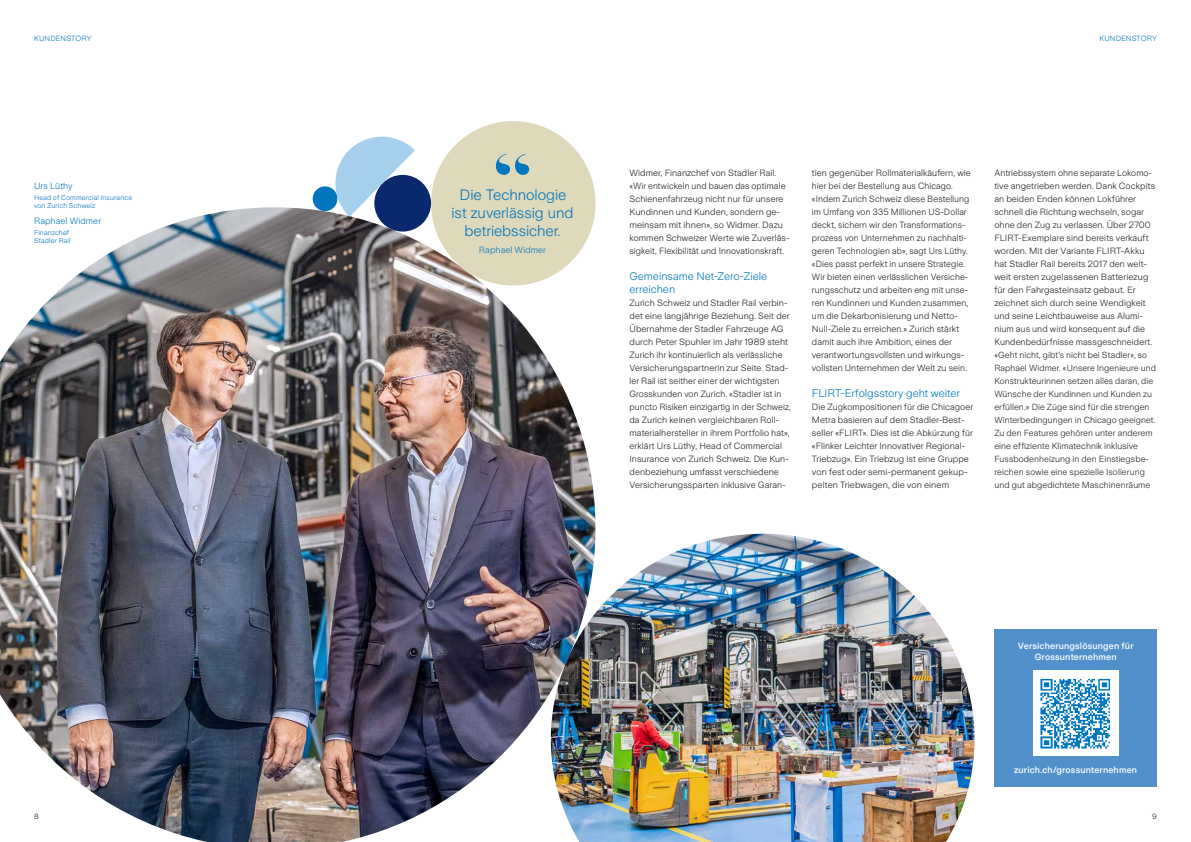
<style>
.page{position:relative;width:1191px;height:842px;background:#fff}
.page>*{position:absolute;margin:0;border:0;box-sizing:border-box;transform-origin:0 0}
.t1{font:300 15px/18px "Zurich Sans";letter-spacing:-.005em;color:#0076be;text-align:center}
.t2{font:300 11px/13px "Zurich Sans";color:#0076be}
.t3{font:300 9px/13px "Zurich Sans";letter-spacing:.01em;color:#231f20}
.t4{font:500 9px/11px "Zurich Sans";letter-spacing:.02em;color:#fff;text-align:center}
.t5{font:300 9px "Zurich Sans";letter-spacing:.01em;color:#0076be}
.t6{font:300 8.8px/13px "Zurich Sans";letter-spacing:.01em;color:#231f20}
.t7{font:300 7.5px "Zurich Sans";letter-spacing:.015em;color:#0076be}
.t8{font:300 7.5px "Zurich Sans";color:#231f20}
.t9{font:300 7px/8px "Zurich Sans";letter-spacing:.015em;color:#0076be}
</style>
<div class="page">
<img style="left:0;top:207px;width:595px;height:635px">
<div style="left:431px;top:121px;width:164px;height:164px;background:#dfd9bb;border-radius:50%"></div>
<svg style="left:496px;top:154px;width:33px;height:21px"></svg>
<div style="left:994px;top:629px;width:163px;height:158px;background:#5290cc"></div>
<div style="left:1033px;top:671px;width:85px;height:85px;background:#fff"></div>
<img style="left:1040px;top:678px;width:71px;height:71px">
<svg style="left:331px;top:136px;width:84px;height:81px"></svg>
<div style="left:374px;top:175px;width:57px;height:57px;background:#09286d;border-radius:50%"></div>
<div style="left:313px;top:186px;width:24px;height:25px;background:#0076be;border-radius:50%"></div>
<img style="left:551px;top:534px;width:423px;height:308px">
<p class="t7" style="left:34px;top:34px;width:59px">KUNDENSTORY</p>
<p class="t7" style="left:1099px;top:34px;width:59px">KUNDENSTORY</p>
<p class="t5" style="left:34px;top:181px;width:40px">Urs Lüthy</p>
<p class="t9" style="left:34px;top:193px;width:100px">Head of Commercial Insurance von Zurich Schweiz</p>
<p class="t5" style="left:34px;top:216px;width:69px">Raphael Widmer</p>
<p class="t9" style="left:34px;top:229px;width:38px">Finanzchef<br>Stadler Rail</p>
<h1 class="t1" style="left:451px;top:186px;width:123px">Die Technologie ist zuverlässig und betriebssicher.</h1>
<p class="t5" style="left:479px;top:245px;width:69px">Raphael Widmer</p>
<p class="t3" style="left:629px;top:166px;width:161px">Widmer, Finanzchef von Stadler Rail. «Wir entwickeln und bauen das optimale Schienenfahrzeug nicht nur für unsere Kundinnen und Kunden, sondern ge&shy;meinsam mit ihnen», so Widmer. Dazu kommen Schweizer Werte wie Zuverläs&shy;sigkeit, Flexibilität und Innovationskraft.</p>
<p class="t2" style="left:629px;top:270px;width:139px">Gemeinsame Net-Zero-Ziele erreichen</p>
<p class="t3" style="left:629px;top:296px;width:163px">Zurich Schweiz und Stadler Rail verbin&shy;det eine langjährige Beziehung. Seit der Übernahme der Stadler Fahrzeuge AG durch Peter Spuhler im Jahr 1989 steht Zurich ihr kontinuierlich als verlässliche Versicherungspartnerin zur Seite. Stad&shy;ler Rail ist seither einer der wichtigsten Grosskunden von Zurich. «Stadler ist in puncto Risiken einzigartig in der Schweiz, da Zurich keinen vergleichbaren Roll&shy;materialhersteller in ihrem Portfolio hat», erklärt Urs Lüthy, Head of Commercial Insurance von Zurich Schweiz. Die Kun&shy;denbeziehung umfasst verschiedene Versicherungssparten inklusive Garan-</p>
<p class="t3" style="left:812px;top:166px;width:160px">tien gegenüber Rollmaterialkäufern, wie hier bei der Bestellung aus Chicago. «Indem Zurich Schweiz diese Bestellung im Umfang von 335 Millionen US-Dollar deckt, sichern wir den Transformations&shy;prozess von Unternehmen zu nachhalti&shy;geren Technologien ab», sagt Urs Lüthy. «Dies passt perfekt in unsere Strategie.<br>Wir bieten einen verlässlichen Versiche&shy;rungsschutz und arbeiten eng mit unse&shy;ren Kundinnen und Kunden zusammen, um die Dekarbonisierung und Netto-Null-Ziele zu erreichen.» Zurich stärkt damit auch ihre Ambition, eines der verantwortungsvollsten und wirkungs&shy;vollsten Unternehmen der Welt zu sein.</p>
<p class="t2" style="left:812px;top:387px;width:150px">FLIRT-Erfolgsstory geht weiter</p>
<p class="t3" style="left:812px;top:400px;width:163px">Die Zugkompositionen für die Chicagoer Metra basieren auf dem Stadler-Best&shy;seller «FLIRT». Dies ist die Abkürzung für «Flinker Leichter Innovativer Regional-Triebzug». Ein Triebzug ist eine Gruppe von fest oder semi-permanent gekup&shy;pelten Triebwagen, die von einem</p>
<p class="t3" style="left:994px;top:166px;width:162px">Antriebssystem ohne separate Lokomo&shy;tive angetrieben werden. Dank Cockpits an beiden Enden können Lokführer schnell die Richtung wechseln, sogar ohne den Zug zu verlassen. Über 2700<br>FLIRT-Exemplare sind bereits verkauft worden. Mit der Variante FLIRT-Akku hat Stadler Rail bereits 2017 den welt&shy;weit ersten zugelassenen Batteriezug für den Fahrgasteinsatz gebaut. Er zeichnet sich durch seine Wendigkeit und seine Leichtbauweise aus Alumi&shy;nium aus und wird konsequent auf die Kunden bedürfnisse massgeschneidert.</p>
<p class="t6" style="left:994px;top:348px;width:163px">«Geht nicht, gibt’s nicht bei Stadler», so Raphael Widmer. «Unsere Ingenieure und Konstrukteurinnen setzen alles daran, die Wünsche der Kundin nen und Kunden zu erfüllen.» Die Züge sind für die strengen Winterbedingungen in Chicago geeignet.<br>Zu den Features gehören unter anderem eine effiziente Klimatechnik inklusive Fussbodenheizung in den Einstiegsbe&shy;reichen sowie eine spezielle Isolierung und gut abgedichtete Maschinenräume</p>
<p class="t4" style="left:1017px;top:640px;width:117px">Versicherungslösungen für<br>Grossunternehmen</p>
<p class="t4" style="left:1014px;top:764px;width:124px">zurich.ch/grossunternehmen</p>
<p class="t8" style="left:34px;top:813px;width:6px">8</p>
<p class="t8" style="left:1152px;top:813px;width:6px">9</p>
</div>
